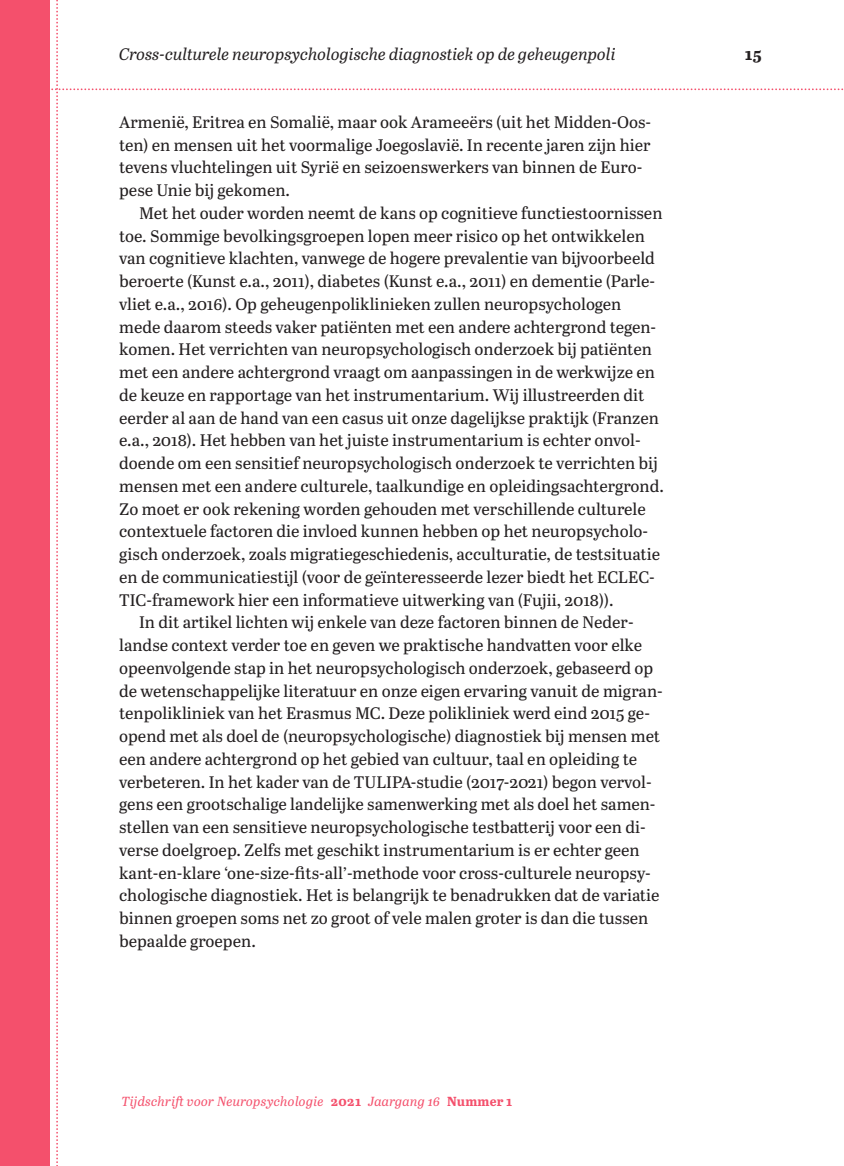
<style>
.page{position:relative;width:844px;height:1166px;background:#fff}
.page>*{position:absolute;margin:0;border:0;box-sizing:border-box;transform-origin:0 0}
.Alinea{font:16.62px/22.8px "Abril Text";color:#231f20}
.Alinea-eerste{font:16.62px/22.8px "Abril Text";color:#231f20}
.t1{font:italic 16.62px "Abril Text";color:#231f20}
.t2{font:700 16.62px "Abril Text";color:#231f20}
.t3{font:italic 13.12px "Abril Text";letter-spacing:.015em;color:#f4506c}
.s1{font-weight:700;font-style:normal}
</style>
<div class="page">
<div style="left:0;top:0;width:50px;height:1166px;background:#f4506c"></div>
<p class="t1" style="left:119px;top:42px;width:498px">Cross-culturele neuropsychologische diagnostiek op de geheugenpoli</p>
<p class="t2" style="left:744px;top:42px;width:18px">15</p>
<p class="Alinea-eerste" style="left:119px;top:110px;width:533px">Armenië, Eritrea en Somalië, maar ook Arameeërs (uit het Midden-Oos&shy;ten) en mensen uit het voormalige Joegoslavië. In recente jaren zijn hier tevens vluchtelingen uit Syrië en seizoenswerkers van binnen de Euro&shy;pese Unie bij gekomen.</p>
<p class="Alinea" style="left:119px;top:201px;width:546px;text-indent:20px">Met het ouder worden neemt de kans op cognitieve functiestoornissen toe. Sommige bevolkingsgroepen lopen meer risico op het ontwikkelen van cognitieve klachten, vanwege de hogere prevalentie van bijvoorbeeld beroerte (Kunst e.a., 2011), diabetes (Kunst e.a., 2011) en dementie (Parle&shy;vliet e.a., 2016). Op geheugenpoliklinieken zullen neuropsychologen mede daarom steeds vaker patiënten met een andere achtergrond tegen&shy;komen. Het verrichten van neuropsychologisch onderzoek bij patiënten met een andere achtergrond vraagt om aanpassingen in de werkwijze en de keuze en rapportage van het instrumentarium. Wij illustreerden dit eerder al aan de hand van een casus uit onze dagelijkse praktijk (Franzen e.a., 2018). Het hebben van het juiste instrumentarium is echter onvol&shy;doende om een sensitief neuropsychologisch onderzoek te verrichten bij mensen met een andere culturele, taalkundige en opleidingsachtergrond.<br>Zo moet er ook rekening worden gehouden met verschillende culturele contextuele factoren die invloed kunnen hebben op het neuropsycholo&shy;gisch onderzoek, zoals migratiegeschiedenis, acculturatie, de testsituatie en de communicatiestijl (voor de geïnteresseerde lezer biedt het ECLEC-TIC-framework hier een informatieve uitwerking van (Fujii, 2018)).</p>
<p class="Alinea" style="left:119px;top:610px;width:545px;text-indent:20px">In dit artikel lichten wij enkele van deze factoren binnen de Neder&shy;landse context verder toe en geven we praktische handvatten voor elke opeenvolgende stap in het neuropsychologisch onderzoek, gebaseerd op de wetenschappelijke literatuur en onze eigen ervaring vanuit de migran&shy;tenpolikliniek van het Erasmus MC. Deze polikliniek werd eind 2015 ge&shy;opend met als doel de (neuropsychologische) diagnostiek bij mensen met een andere achtergrond op het gebied van cultuur, taal en opleiding te verbeteren. In het kader van de TULIPA-studie (2017-2021) begon vervol&shy;gens een grootschalige landelijke samenwerking met als doel het samen&shy;stellen van een sensitieve neuropsychologische testbatterij voor een di&shy;verse doelgroep. Zelfs met geschikt instrumentarium is er echter geen kant-en-klare ‘one-size-fits-all’-methode voor cross-culturele neuropsy&shy;chologische diagnostiek. Het is belangrijk te benadrukken dat de variatie binnen groepen soms net zo groot of vele malen groter is dan die tussen bepaalde groepen.</p>
<p class="t3" style="left:122px;top:1092px;width:392px">Tijdschrift voor Neuropsychologie <span class="s1">2021</span> Jaargang 16 <span class="s1">Nummer 1</span></p>
</div>
